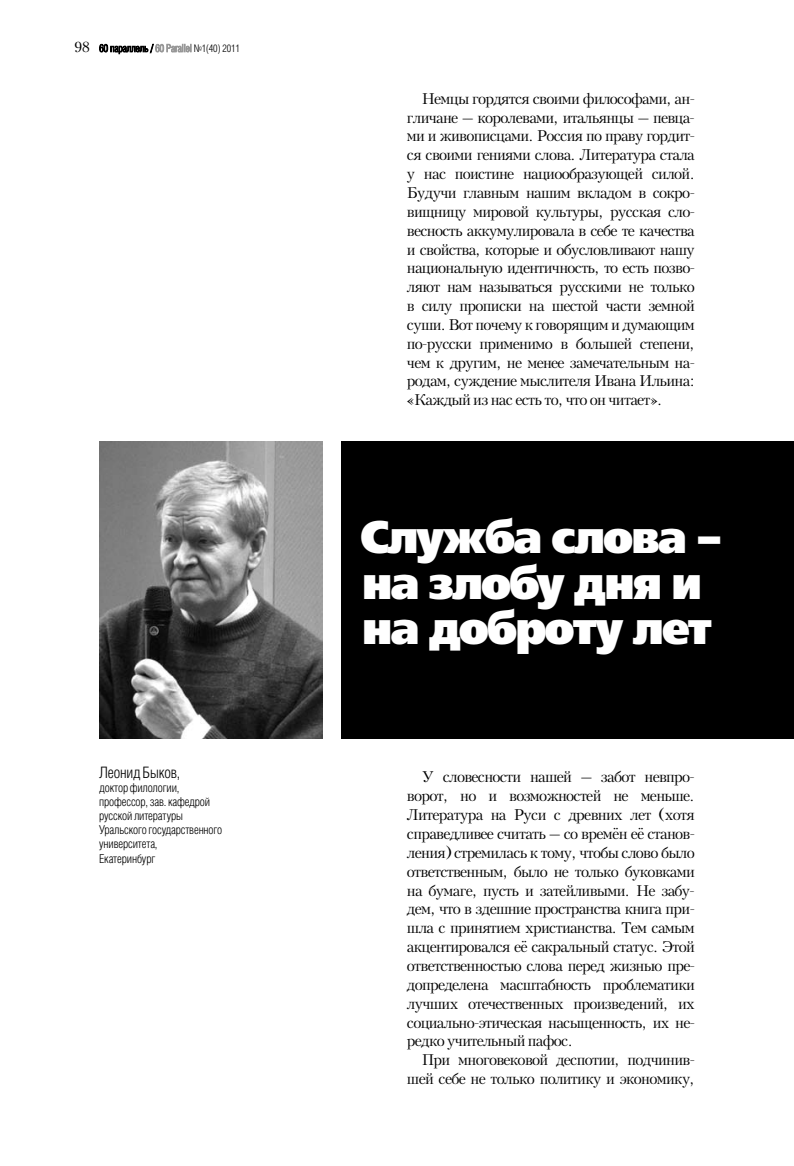
<style>
.page{position:relative;width:794px;height:1166px;background:#fff}
.page>*{position:absolute;margin:0;border:0;box-sizing:border-box;transform-origin:0 0}
.t1{font:45.5px/45.5px "Free Set Black C";letter-spacing:-.045em;color:#fff;scale:.96 1}
.t2{font:300 15.75px "Helios Cond";letter-spacing:-.01em;color:#000}
.t3{font:14.88px/18.9px "Kudrashov C";letter-spacing:-.05em;color:#000;text-align:justify}
.t4{font:300 12.25px/14.2px "Helios Cond";letter-spacing:-.01em;color:#000}
</style>
<div class="page">
<div style="left:341px;top:441px;width:453px;height:298px;background:#000"></div>
<img style="left:99px;top:441px;width:223px;height:297px">
<svg style="left:99px;top:44px;width:92px;height:10px"></svg>
<p class="t3" style="left:407px;top:89px;width:289px;text-indent:15px">Немцы гордятся своими философами, ан&shy;гличане – королевами, итальянцы – певца&shy;ми и живописцами. Россия по праву гордит&shy;ся своими гениями слова. Литература стала у нас поистине нациообразующей силой.<br>Будучи главным нашим вкладом в сокро&shy;вищницу мировой культуры, русская сло&shy;весность аккумулировала в себе те качества и свойства, которые и обусловливают нашу национальную идентичность, то есть позво&shy;ляют нам называться русскими не только в силу прописки на шестой части земной суши. Вот почему к говорящим и думающим по-русски применимо в большей степени, чем к другим, не менее замечательным на&shy;родам, суждение мыслителя Ивана Ильина: «Каждый из нас есть то, что он читает».</p>
<h1 class="t1" style="left:360px;top:515px;width:379px">Служба слова – на злобу дня и на доброту лет</h1>
<p class="t2" style="left:99px;top:763px;width:83px">Леонид Быков,</p>
<p class="t4" style="left:99px;top:780px;width:125px">доктор филологии, профессор, зав. кафедрой русской литературы<br>Уральского государственного университета,<br>Екатеринбург</p>
<p class="t3" style="left:407px;top:768px;width:289px;text-indent:15px">У словесности нашей – забот невпро&shy;ворот, но и возможностей не меньше.<br>Литература на Руси с древних лет (хотя справедливее считать – со времён её станов&shy;ления) стремилась к тому, чтобы слово было ответственным, было не только буковками на бумаге, пусть и затейливыми. Не забу&shy;дем, что в здешние пространства книга при&shy;шла с принятием христианства. Тем самым акцентировался её сакральный статус. Этой ответственностью слова перед жизнью пре&shy;допределена масштабность проблематики лучших отечественных произведений, их социально-этическая насыщенность, их не&shy;редко учительный пафос.</p>
<p class="t3" style="left:407px;top:1051px;width:289px;text-align:right">При многовековой деспотии, подчинив&shy;шей себе не только политику и экономику,</p>
</div>
